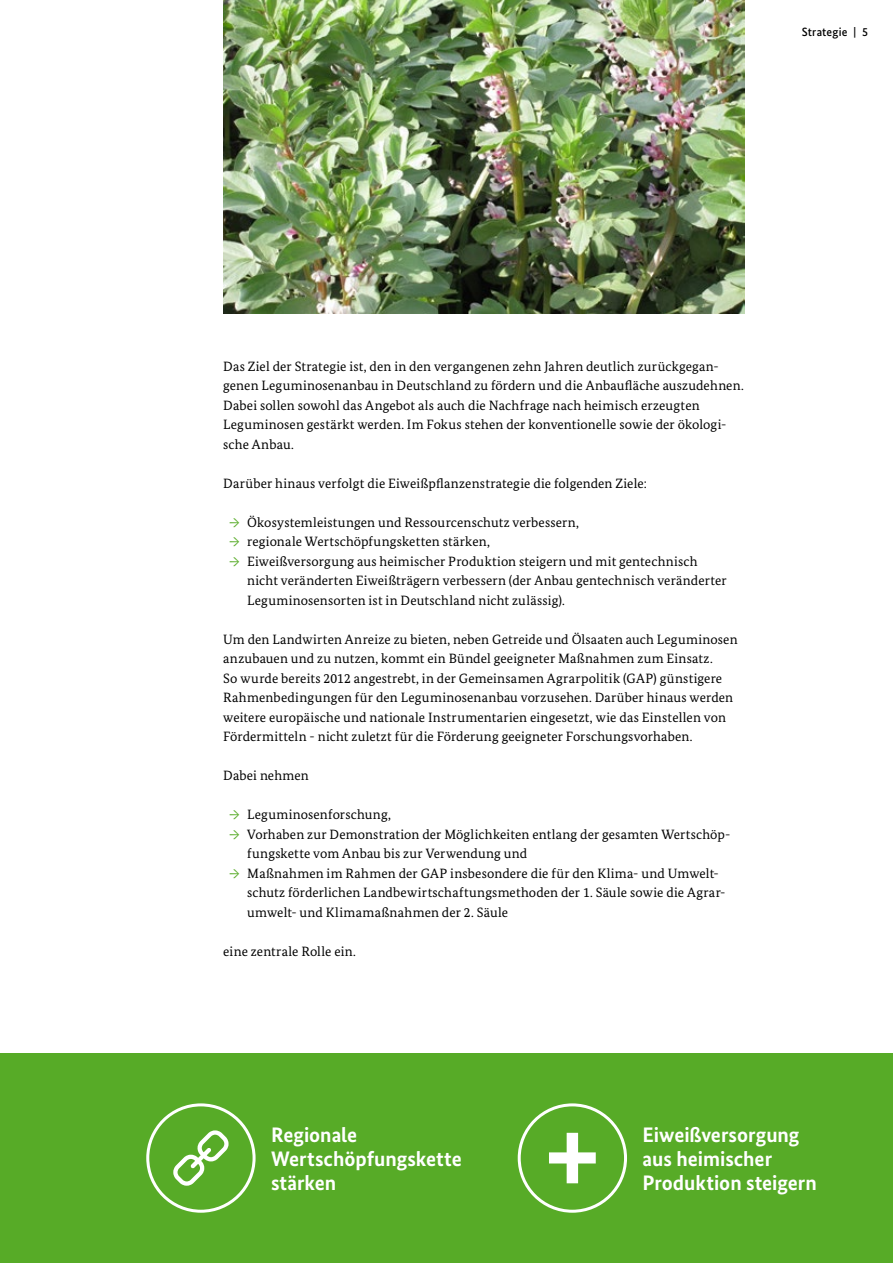
<style>
.page{position:relative;width:893px;height:1263px;background:#fff}
.page>*{position:absolute;margin:0;border:0;box-sizing:border-box;transform-origin:0 0}
.t1{font:700 21px/24px "Bundes Sans";color:#fff}
.t2{font:13.5px/19.5px "Bundes Serif";letter-spacing:.01em;color:#000}
.t3{font:500 12px "Bundes Sans";letter-spacing:.015em;color:#000}
.s1{color:#57ab27}
</style>
<div class="page">
<div style="left:0;top:1053px;width:893px;height:210px;background:#57ab27"></div>
<img style="left:223px;top:0;width:521px;height:313px">
<div style="left:146px;top:1103px;width:110px;height:110px;border:3px solid #fff;border-radius:50%"></div>
<svg style="left:173px;top:1130px;width:56px;height:56px"></svg>
<div style="left:518px;top:1103px;width:109px;height:110px;border:3px solid #fff;border-radius:50%"></div>
<svg style="left:549px;top:1133px;width:47px;height:50px"></svg>
<p class="t3" style="left:802px;top:24px;width:68px">Strategie | 5</p>
<p class="t2" style="left:223px;top:356px;width:522px">Das Ziel der Strategie ist, den in den vergangenen zehn Jahren deutlich zurückgegan&shy;genen Leguminosenanbau in Deutschland zu fördern und die Anbaufläche auszudehnen.<br>Dabei sollen sowohl das Angebot als auch die Nachfrage nach heimisch erzeugten Leguminosen gestärkt werden. Im Fokus stehen der konventionelle sowie der ökologi&shy;sche Anbau.</p>
<p class="t2" style="left:223px;top:473px;width:425px">Darüber hinaus verfolgt die Eiweißpflanzenstrategie die folgenden Ziele:</p>
<p class="t2" style="left:229px;top:512px;width:351px"><span class="s1">→</span> Ökosystemleistungen und Ressourcenschutz verbessern,</p>
<p class="t2" style="left:229px;top:531px;width:262px"><span class="s1">→</span> regionale Wertschöpfungsketten stärken,</p>
<p class="t2" style="left:247px;top:551px;width:481px;text-indent:-18px"><span class="s1">→</span> Eiweißversorgung aus heimischer Produktion steigern und mit gentechnisch nicht veränderten Eiweißträgern verbessern (der Anbau gentechnisch veränderter<br>Leguminosensorten ist in Deutschland nicht zulässig).</p>
<p class="t2" style="left:223px;top:629px;width:516px">Um den Landwirten Anreize zu bieten, neben Getreide und Ölsaaten auch Leguminosen anzubauen und zu nutzen, kommt ein Bündel geeigneter Maßnahmen zum Einsatz.<br>So wurde bereits 2012 angestrebt, in der Gemeinsamen Agrarpolitik (GAP) günstigere Rahmenbedingungen für den Leguminosenanbau vorzusehen. Darüber hinaus werden weitere europäische und nationale Instrumentarien eingesetzt, wie das Einstellen von Fördermitteln - nicht zuletzt für die Förderung geeigneter Forschungsvorhaben.</p>
<p class="t2" style="left:223px;top:765px;width:87px">Dabei nehmen</p>
<p class="t2" style="left:229px;top:804px;width:163px"><span class="s1">→</span> Leguminosenforschung,</p>
<p class="t2" style="left:247px;top:824px;width:485px;text-indent:-18px"><span class="s1">→</span> Vorhaben zur Demonstration der Möglichkeiten entlang der gesamten Wertschöp&shy;fungskette vom Anbau bis zur Verwendung und</p>
<p class="t2" style="left:247px;top:863px;width:478px;text-indent:-18px"><span class="s1">→</span> Maßnahmen im Rahmen der GAP insbesondere die für den Klima- und Umwelt&shy;schutz förderlichen Landbewirtschaftungsmethoden der 1. Säule sowie die Agrar&shy;umwelt- und Klimamaßnahmen der 2. Säule</p>
<p class="t2" style="left:223px;top:941px;width:134px">eine zentrale Rolle ein.</p>
<h1 class="t1" style="left:271px;top:1123px;width:192px">Regionale<br>Wertschöpfungskette stärken</h1>
<h1 class="t1" style="left:642px;top:1123px;width:176px">Eiweißversorgung aus heimischer<br>Produktion steigern</h1>
</div>
